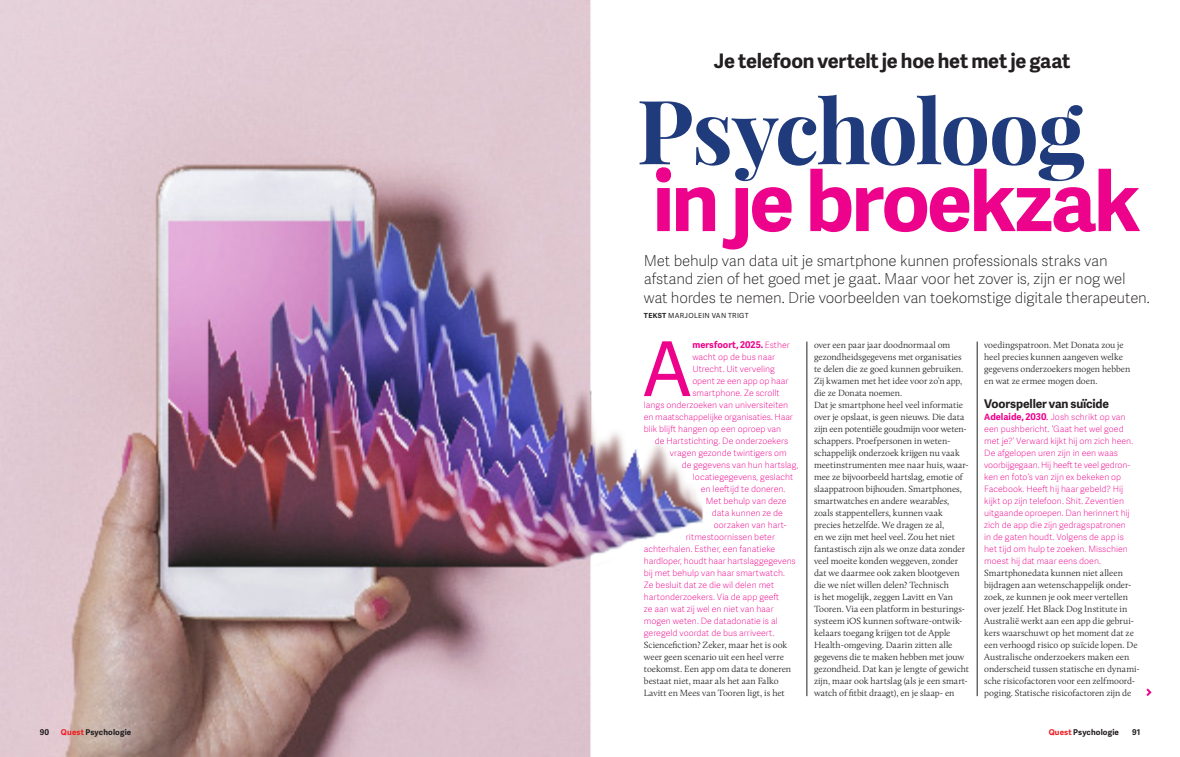
<style>
.page{position:relative;width:1180px;height:757px;background:#fff}
.page>*{position:absolute;margin:0;border:0;box-sizing:border-box;transform-origin:0 0}
._01_kop_schreef_VET{font:700 89px "Playfair Display";letter-spacing:-.03em;color:#203b7c}
._04_Kadertekst{font:75.6px "Adelle Sans";color:#ed028c}
.t1{font:700 20px "Adelle Sans";letter-spacing:-.01em;color:#231f20}
._01_intro__basis{font:15px/18px "Adelle Sans Th";letter-spacing:-.015em;color:#231f20}
._02_tussenkop{font:700 12px "Adelle Sans";letter-spacing:-.01em;color:#231f20}
._02_platte_tekst_-_s{font:300 9.3px/12px "Calluna";letter-spacing:-.005em;color:#231f20}
._04_Kadertekst-2{font:700 9.3px "Adelle Sans";letter-spacing:.005em;color:#ed028c}
._04_Kadertekst-3{font:8.7px/12px "Adelle Sans Th";color:#ed028c}
.t2{font:700 8px "Adelle Sans";letter-spacing:.015em;color:#231f20}
._01_auteur_credit{font:7px "Adelle Sans";letter-spacing:.035em;color:#231f20}
.s1{font-weight:700}
.s2{font-family:"Adelle Sans Th";font-weight:400;font-size:8.7px}
.s3{font-style:italic}
.s4{font-family:"Adelle Sans";font-weight:700}
.s5{font-family:"Adelle Sans";font-weight:700;font-size:9.3px}
.s6{font-family:"Adelle Sans";font-style:italic;font-size:9.3px}
.s7{color:#ee1d23}
</style>
<div class="page">
<svg style="left:752px;top:168px;width:387px;height:65px"></svg>
<svg style="left:1146px;top:688px;width:6px;height:8px"></svg>
<hr style="left:806px;top:342px;width:1px;height:354px;background:#231f20">
<hr style="left:976px;top:342px;width:1px;height:354px;background:#231f20">
<img style="left:0;top:0;width:748px;height:757px">
<p class="t1" style="left:713px;top:46px;width:358px">Je telefoon vertelt je hoe het met je gaat</p>
<p class="_01_kop_schreef_VET" style="left:636px;top:75px;width:450px">Psycholoog</p>
<p class="_01_intro__basis" style="left:643px;top:252px;width:507px">Met behulp van data uit je smartphone kunnen professionals straks van afstand zien of het goed met je gaat. Maar voor het zover is, zijn er nog wel wat hordes te nemen. Drie voorbeelden van toekomstige digitale therapeuten.</p>
<p class="_01_auteur_credit" style="left:643px;top:310px;width:106px"><span class="s1">TEKST</span> MARJOLEIN VAN TRIGT</p>
<p class="_04_Kadertekst" style="left:641px;top:315px;width:53px">A</p>
<p class="_04_Kadertekst-2" style="left:692px;top:338px;width:99px">mersfoort, 2025. <span class="s2">Esther</span></p>
<p class="_04_Kadertekst-3" style="left:692px;top:351px;width:84px">wacht op de bus naar</p>
<p class="_04_Kadertekst-3" style="left:692px;top:363px;width:84px">Utrecht. Uit verveling</p>
<p class="_04_Kadertekst-3" style="left:692px;top:375px;width:97px">opent ze een app op haar</p>
<p class="_04_Kadertekst-3" style="left:692px;top:387px;width:89px">smartphone. Ze scrollt</p>
<p class="_04_Kadertekst-3" style="left:643px;top:399px;width:146px">langs onderzoeken van universiteiten</p>
<p class="_04_Kadertekst-3" style="left:643px;top:411px;width:150px">en maatschappelijke organisaties. Haar</p>
<p class="_04_Kadertekst-3" style="left:643px;top:423px;width:139px">blik blijft hangen op een oproep van</p>
<p class="_04_Kadertekst-3" style="left:654px;top:435px;width:135px">de Hartstichting. De onderzoekers</p>
<p class="_04_Kadertekst-3" style="left:669px;top:447px;width:118px">vragen gezonde twintigers om</p>
<p class="_04_Kadertekst-3" style="left:681px;top:459px;width:118px">de gegevens van hun hartslag,</p>
<p class="_04_Kadertekst-3" style="left:692px;top:471px;width:102px">locatiegegevens, geslacht</p>
<p class="_04_Kadertekst-3" style="left:700px;top:483px;width:86px">en leeftijd te doneren.</p>
<p class="_04_Kadertekst-3" style="left:705px;top:495px;width:82px">Met behulp van deze</p>
<p class="_04_Kadertekst-3" style="left:711px;top:507px;width:72px">data kunnen ze de</p>
<p class="_04_Kadertekst-3" style="left:713px;top:519px;width:74px">oorzaken van hart-</p>
<p class="_04_Kadertekst-3" style="left:685px;top:531px;width:91px">ritmestoornissen beter</p>
<p class="_04_Kadertekst-3" style="left:643px;top:543px;width:133px">achterhalen. Esther, een fanatieke</p>
<p class="_04_Kadertekst-3" style="left:643px;top:555px;width:153px">hardloper, houdt haar hartslaggegevens</p>
<p class="_04_Kadertekst-3" style="left:643px;top:567px;width:143px">bij met behulp van haar smartwatch.</p>
<p class="_04_Kadertekst-3" style="left:643px;top:579px;width:132px">Ze besluit dat ze die wil delen met</p>
<p class="_04_Kadertekst-3" style="left:643px;top:591px;width:137px">hartonderzoekers. Via de app geeft</p>
<p class="_04_Kadertekst-3" style="left:643px;top:603px;width:131px">ze aan wat zij wel en niet van haar</p>
<p class="_04_Kadertekst-3" style="left:643px;top:615px;width:135px">mogen weten. De datadonatie is al</p>
<p class="_04_Kadertekst-3" style="left:643px;top:627px;width:132px">geregeld voordat de bus arriveert.</p>
<p class="_02_platte_tekst_-_s" style="left:643px;top:639px;width:149px">Sciencefiction? Zeker, maar het is ook weer geen scenario uit een heel verre toekomst. Een app om data te doneren bestaat niet, maar als het aan Falko Lavitt en Mees van Tooren ligt, is het</p>
<p class="_02_platte_tekst_-_s" style="left:814px;top:339px;width:151px">over een paar jaar doodnormaal om gezondheidsgegevens met organisaties te delen die ze goed kunnen gebruiken.<br>Zij kwamen met het idee voor zo’n app, die ze Donata noemen.</p>
<p class="_02_platte_tekst_-_s" style="left:814px;top:399px;width:156px">Dat je smartphone heel veel informatie over je opslaat, is geen nieuws. Die data zijn een potentiële goudmijn voor weten&shy;schappers. Proefpersonen in weten&shy;schappelijk onderzoek krijgen nu vaak meetinstrumenten mee naar huis, waar&shy;mee ze bijvoorbeeld hartslag, emotie of slaappatroon bijhouden. Smartphones, smartwatches en andere <span class="s3">wearables</span>, zoals stappentellers, kunnen vaak precies hetzelfde. We dragen ze al,<br>en we zijn met heel veel. Zou het niet fantastisch zijn als we onze data zonder veel moeite konden weggeven, zonder dat we daarmee ook zaken blootgeven die we níet willen delen? Technisch<br>is het mogelijk, zeggen Lavitt en Van Tooren. Via een platform in besturings&shy;systeem iOS kunnen software-ontwik&shy;kelaars toegang krijgen tot de Apple Health-omgeving. Daarin zitten alle gegevens die te maken hebben met jouw gezondheid. Dat kan je lengte of gewicht zijn, maar ook hartslag (als je een smart&shy;watch of fitbit draagt), en je slaap- en</p>
<p class="_02_platte_tekst_-_s" style="left:984px;top:339px;width:147px">voedingspatroon. Met Donata zou je heel precies kunnen aangeven welke gegevens onderzoekers mogen hebben en wat ze ermee mogen doen.</p>
<p class="_02_tussenkop" style="left:984px;top:395px;width:126px">Voorspeller van suïcide</p>
<p class="_04_Kadertekst-3" style="left:984px;top:411px;width:150px"><span class="s4">A</span><span class="s5">delaide, 2030</span><span class="s6">.</span> Josh schrikt op van een pushbericht. ‘Gaat het wel goed met je?’ Verward kijkt hij om zich heen.<br>De afgelopen uren zijn in een waas voorbijgegaan. Hij heeft te veel gedron&shy;ken en foto’s van zijn ex bekeken op Facebook. Heeft hij haar gebeld? Hij kijkt op zijn telefoon. Shit. Zeventien uitgaande oproepen. Dan herinnert hij zich de app die zijn gedragspatronen in de gaten houdt. Volgens de app is het tijd om hulp te zoeken. Misschien moest hij dat maar eens doen.</p>
<p class="_02_platte_tekst_-_s" style="left:984px;top:567px;width:157px">Smartphonedata kunnen niet alleen bijdragen aan wetenschappelijk onder&shy;zoek, ze kunnen je ook meer vertellen over jezelf. Het Black Dog Institute in Australië werkt aan een app die gebrui&shy;kers waarschuwt op het moment dat ze een verhoogd risico op suïcide lopen. De Australische onderzoekers maken een onderscheid tussen statische en dynami&shy;sche risicofactoren voor een zelfmoord&shy;poging. Statische risicofactoren zijn de</p>
<p class="t2" style="left:40px;top:726px;width:11px">90</p>
<p class="t2" style="left:61px;top:726px;width:72px"><span class="s7">Quest</span> Psychologie</p>
<p class="t2" style="left:1048px;top:726px;width:72px"><span class="s7">Quest</span> Psychologie</p>
<p class="t2" style="left:1131px;top:726px;width:10px">91</p>
</div>
